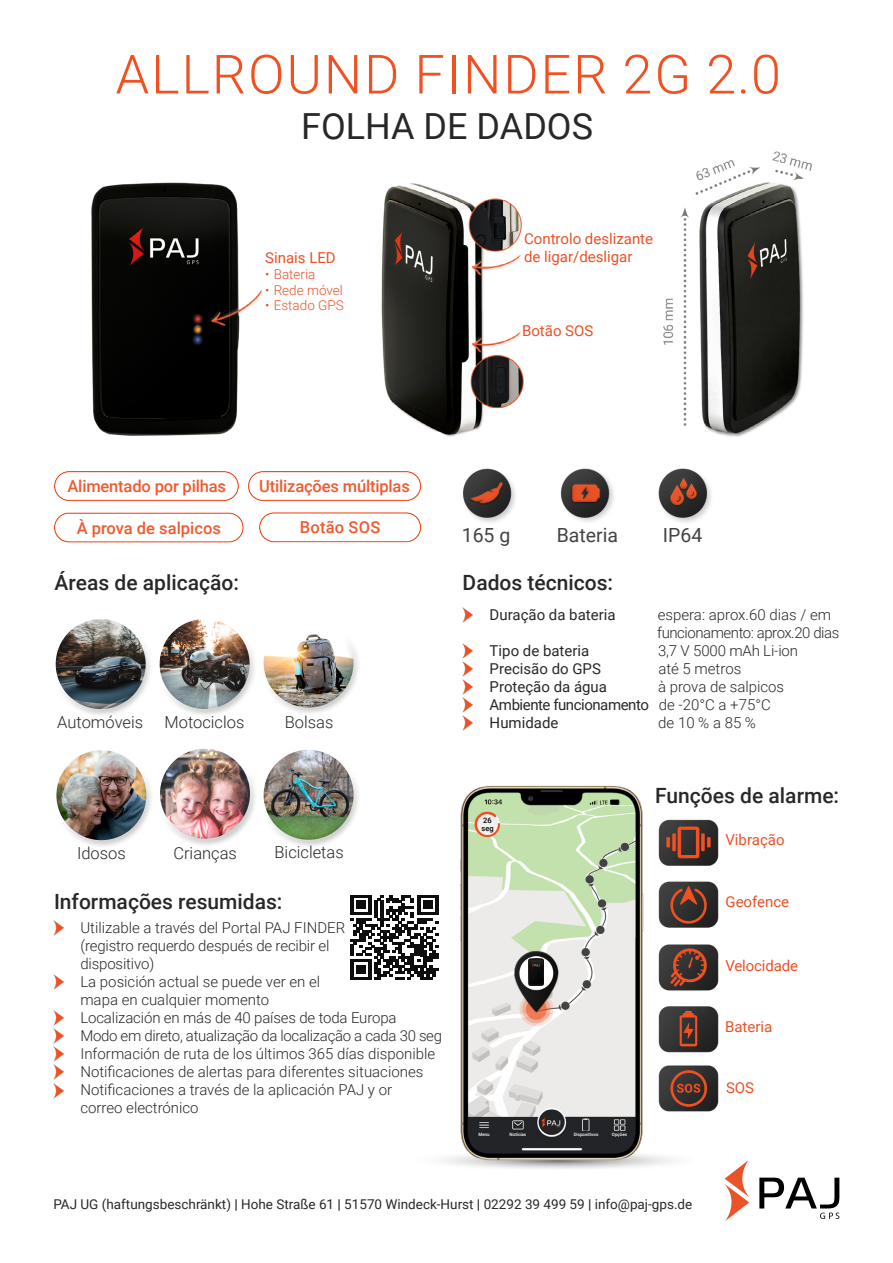
<style>
.page{position:relative;width:893px;height:1263px;background:#fff}
.page>*{position:absolute;margin:0;border:0;box-sizing:border-box;transform-origin:0 0}
.t1{font:300 54px "Roboto";letter-spacing:.035em;color:#f05123}
.t2{font:36px "Roboto";color:#282827}
.t3{font:500 21px "Roboto";color:#282827}
.t4{font:19.5px "Roboto";color:#444344}
.t5{font:500 16.5px "Roboto";letter-spacing:-.01em;color:#f15a2e}
.t6{font:300 16.5px "Roboto";color:#282827}
.t7{font:500 16.5px "Roboto";letter-spacing:.01em;color:#f15a2e}
.t8{font:300 15px/18px "Roboto";color:#282827}
.t9{font:15px/18px "Roboto";color:#e95126}
.t10{font:15px "Roboto";color:#282827}
.t11{font:300 15px/18px "Roboto";letter-spacing:-.03em;color:#282827}
.t12{font:13.5px "Roboto";color:#282827}
.t13{font:300 13.5px "Roboto";color:#e95126}
.t14{font:500 7.5px/7.5px "Roboto";color:#000}
.t15{font:500 4.5px "Roboto";color:#fff}
.s1{font-weight:400}
.s2{font-weight:700}
</style>
<div class="page">
<img style="left:438px;top:785px;width:235px;height:384px">
<div style="left:477px;top:815px;width:21px;height:20px;background:#f0f0ef;border-radius:50%"></div>
<div style="left:474px;top:1131px;width:20px;height:7px;background:#212427"></div>
<div style="left:508px;top:1131px;width:20px;height:7px;background:#212427"></div>
<div style="left:573px;top:1131px;width:26px;height:7px;background:#212427"></div>
<div style="left:609px;top:1131px;width:21px;height:7px;background:#212427"></div>
<img style="left:91px;top:151px;width:721px;height:286px">
<img style="left:656px;top:814px;width:63px;height:306px">
<svg style="left:759px;top:1177px;width:80px;height:42px"></svg>
<svg style="left:725px;top:1160px;width:24px;height:61px"></svg>
<svg style="left:351px;top:895px;width:87px;height:85px"></svg>
<img style="left:264px;top:750px;width:90px;height:90px;border-radius:45px">
<div style="left:263px;top:764px;width:99px;height:85px;background:#000;opacity:.33"></div>
<img style="left:56px;top:619px;width:90px;height:90px;border-radius:45px">
<div style="left:55px;top:633px;width:100px;height:85px;background:#000;opacity:.33"></div>
<img style="left:56px;top:750px;width:90px;height:90px;border-radius:45px">
<div style="left:55px;top:764px;width:100px;height:85px;background:#000;opacity:.33"></div>
<img style="left:160px;top:749px;width:90px;height:90px;border-radius:45px">
<div style="left:159px;top:763px;width:100px;height:85px;background:#000;opacity:.33"></div>
<div style="left:263px;top:632px;width:99px;height:84px;background:#000;opacity:.33"></div>
<img style="left:160px;top:619px;width:90px;height:90px;border-radius:45px">
<div style="left:159px;top:633px;width:99px;height:85px;background:#000;opacity:.33"></div>
<img style="left:463px;top:468px;width:248px;height:55px">
<img style="left:528px;top:959px;width:16px;height:27px">
<img style="left:53px;top:920px;width:10px;height:15px">
<img style="left:53px;top:974px;width:10px;height:15px">
<img style="left:53px;top:1010px;width:10px;height:15px">
<img style="left:53px;top:1028px;width:10px;height:15px">
<img style="left:53px;top:1046px;width:10px;height:15px">
<img style="left:53px;top:1064px;width:10px;height:15px">
<img style="left:53px;top:1083px;width:10px;height:16px">
<img style="left:463px;top:607px;width:9px;height:15px">
<img style="left:463px;top:643px;width:9px;height:15px">
<img style="left:463px;top:661px;width:9px;height:15px">
<img style="left:463px;top:679px;width:9px;height:15px">
<img style="left:463px;top:697px;width:9px;height:15px">
<img style="left:463px;top:715px;width:9px;height:15px">
<h1 class="t1" style="left:116px;top:36px;width:667px">ALLROUND FINDER 2G 2.0</h1>
<h2 class="t2" style="left:301px;top:101px;width:293px">FOLHA DE DADOS</h2>
<p class="t9" style="left:265px;top:248px;width:72px">Sinais LED</p>
<p class="t13" style="left:265px;top:265px;width:52px">• Bateria</p>
<p class="t13" style="left:265px;top:281px;width:79px">• Rede móvel</p>
<p class="t13" style="left:265px;top:296px;width:80px">• Estado GPS</p>
<p class="t9" style="left:524px;top:229px;width:131px">Controlo deslizante de ligar/desligar</p>
<p class="t9" style="left:522px;top:321px;width:73px">Botão SOS</p>
<p class="t5" style="left:67px;top:475px;width:160px">Alimentado por pilhas</p>
<p class="t5" style="left:77px;top:516px;width:146px">À prova de salpicos</p>
<p class="t5" style="left:259px;top:475px;width:152px">Utilizações múltiplas</p>
<p class="t7" style="left:300px;top:516px;width:82px">Botão SOS</p>
<h3 class="t4" style="left:462px;top:521px;width:50px">165 g</h3>
<h3 class="t4" style="left:557px;top:521px;width:63px">Bateria</h3>
<h3 class="t4" style="left:663px;top:521px;width:41px">IP64</h3>
<h3 class="t3" style="left:55px;top:568px;width:186px">Áreas de aplicação:</h3>
<p class="t6" style="left:57px;top:710px;width:87px">Automóveis</p>
<p class="t6" style="left:164px;top:710px;width:81px">Motociclos</p>
<p class="t6" style="left:285px;top:710px;width:50px">Bolsas</p>
<h3 class="t3" style="left:463px;top:568px;width:152px">Dados técnicos:</h3>
<p class="t10" style="left:490px;top:604px;width:127px">Duração da bateria</p>
<p class="t11" style="left:657px;top:605px;width:184px">espera: aprox.60 dias / em funcionamento: aprox.20 dias</p>
<p class="t10" style="left:490px;top:640px;width:101px">Tipo de bateria</p>
<p class="t8" style="left:658px;top:641px;width:142px">3,7 V 5000 mAh Li-ion</p>
<p class="t10" style="left:490px;top:658px;width:113px">Precisão do GPS</p>
<p class="t8" style="left:658px;top:659px;width:84px">até 5 metros</p>
<p class="t10" style="left:490px;top:676px;width:119px">Proteção da água</p>
<p class="t8" style="left:490px;top:677px;width:296px;text-indent:168px">à prova de salpicos<br><span class="s1">Ambiente funcionamento</span> de -20°C a +75°C<br><span class="s1">Humidade</span></p>
<p class="t8" style="left:658px;top:713px;width:99px">de 10 % a 85 %</p>
<p class="t6" style="left:77px;top:841px;width:50px">Idosos</p>
<p class="t6" style="left:173px;top:841px;width:65px">Crianças</p>
<p class="t6" style="left:274px;top:841px;width:71px">Bicicletas</p>
<h3 class="t3" style="left:54px;top:887px;width:230px">Informações resumidas:</h3>
<p class="t8" style="left:80px;top:918px;width:363px">Utilizable a través del Portal PAJ FINDER<br>(registro requerdo después de recibir el<br>dispositivo)<br>La posición actual se puede ver en el<br>mapa en cualquier momento<br>Localización en más de 40 países de toda Europa<br>Modo em direto, atualização da localização a cada 30 seg Información de ruta de los últimos 365 días disponible Notificaciones de alertas para diferentes situaciones Notificaciones a través de la aplicación PAJ y or<br>correo electrónico</p>
<p class="t14" style="left:481px;top:816px;width:14px">26 seg</p>
<p class="t15" style="left:478px;top:1132px;width:13px">Menu</p>
<p class="t15" style="left:510px;top:1132px;width:18px">Notícias</p>
<p class="t15" style="left:574px;top:1132px;width:26px">Dispositivos</p>
<p class="t15" style="left:612px;top:1132px;width:17px">Opções</p>
<h3 class="t3" style="left:655px;top:780px;width:185px">Funções de alarme:</h3>
<p class="t9" style="left:725px;top:830px;width:61px">Vibração</p>
<p class="t9" style="left:725px;top:891px;width:65px">Geofence</p>
<p class="t9" style="left:725px;top:956px;width:74px">Velocidade</p>
<p class="t9" style="left:725px;top:1017px;width:49px">Bateria</p>
<p class="t9" style="left:726px;top:1078px;width:30px">SOS</p>
<p class="t12" style="left:53px;top:1195px;width:640px">PAJ UG (haftungsbeschränkt) <span class="s2">|</span> Hohe Straße 61 <span class="s2">|</span> 51570 Windeck-Hurst <span class="s2">|</span> 02292 39 499 59 <span class="s2">|</span> info@paj-gps.de</p>
</div>
